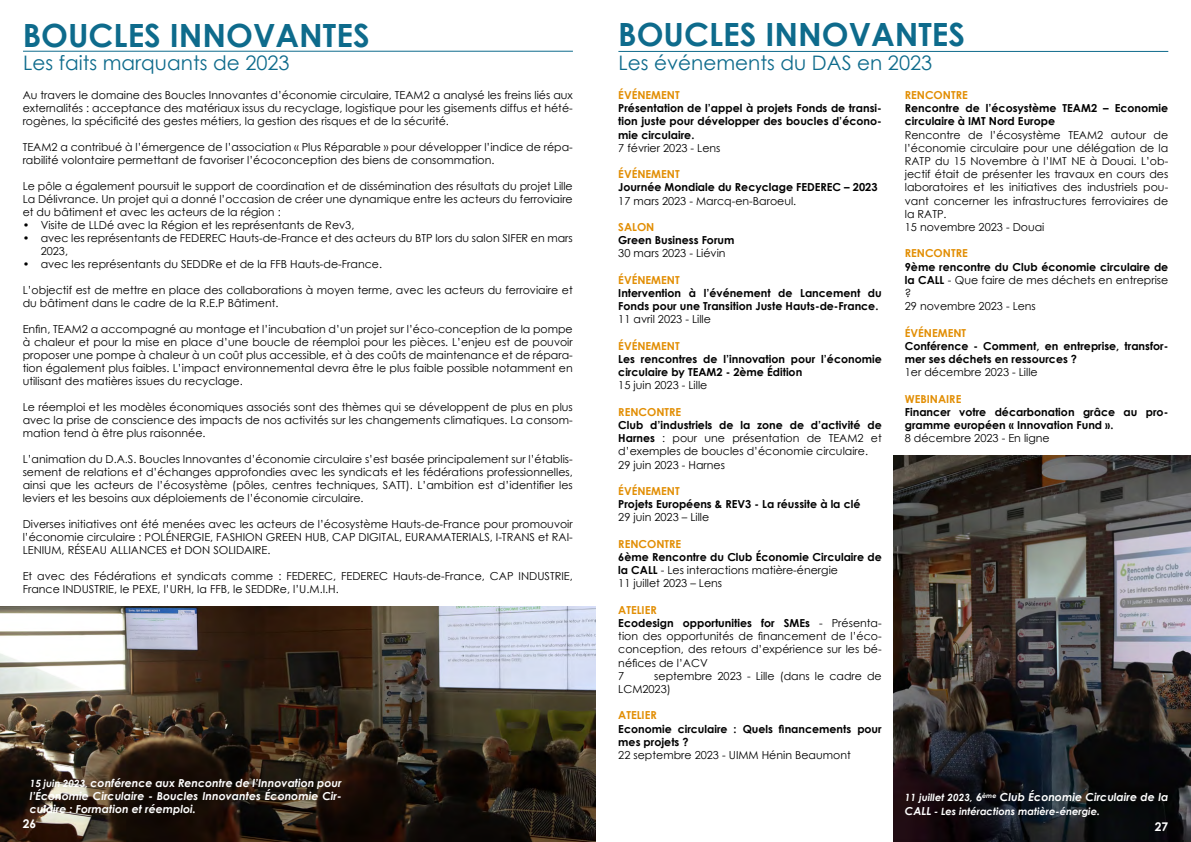
<style>
.page{position:relative;width:1191px;height:842px;background:#fff}
.page>*{position:absolute;margin:0;border:0;box-sizing:border-box;transform-origin:0 0}
.t1{font:700 32px "Century Gothic";color:#0e6b8c}
.t2{font:20px "Century Gothic";color:#0e6b8c}
.t3{font:700 12px "Century Gothic";color:#fff}
.t4{font:11px/13.2px "Century Gothic";color:#000}
.t5{font:700 11px/13.2px "Century Gothic";color:#000}
.t6{font:italic 700 11px/13.2px "Century Gothic";color:#fff;text-align:justify}
.t7{font:700 11px "Century Gothic";color:#e28e04}
.t8{font:italic 700 10px "Century Gothic";color:#fff}
.s1{font-size:10px}
.s2{font-weight:700}
.s3{font-weight:700;color:#e28e04}
.s4{font-size:11px}
</style>
<div class="page">
<img style="left:0;top:606px;width:595px;height:236px">
<img style="left:893px;top:455px;width:298px;height:387px">
<hr style="left:23px;top:51px;width:550px;height:1px;background:#0e6b8c">
<hr style="left:618px;top:51px;width:550px;height:1px;background:#0e6b8c">
<h1 class="t1" style="left:23px;top:11px;width:348px">BOUCLES INNOVANTES</h1>
<h2 class="t2" style="left:23px;top:49px;width:268px">Les faits marquants de 2023</h2>
<p class="t4" style="left:23px;top:88px;width:551px;text-align:justify">Au travers le domaine des Boucles Innovantes d’économie circulaire, TEAM2 a analysé les freins liés aux externalités : acceptance des matériaux issus du recyclage, logistique pour les gisements diffus et hété&shy;rogènes, la spécificité des gestes métiers, la gestion des risques et de la sécurité.</p>
<p class="t4" style="left:23px;top:140px;width:551px">TEAM2 a contribué à l’émergence de l’association « Plus Réparable » pour développer l’indice de répa&shy;rabilité volontaire permettant de favoriser l’écoconception des biens de consommation.</p>
<p class="t4" style="left:23px;top:179px;width:551px;text-align:justify">Le pôle a également poursuit le support de coordination et de dissémination des résultats du projet Lille La Délivrance. Un projet qui a donné l’occasion de créer une dynamique entre les acteurs du ferroviaire et du bâtiment et avec les acteurs de la région :</p>
<p class="t4" style="left:23px;top:218px;width:333px">• Visite de LLDé avec la Région et les représentants de Rev3,</p>
<p class="t4" style="left:41px;top:231px;width:533px;text-indent:-18px">• avec les représentants de FEDEREC Hauts-de-France et des acteurs du BTP lors du salon SIFER en mars<br>2023,</p>
<p class="t4" style="left:23px;top:257px;width:361px">• avec les représentants du SEDDRe et de la FFB Hauts-de-France.</p>
<p class="t4" style="left:23px;top:283px;width:551px">L’objectif est de mettre en place des collaborations à moyen terme, avec les acteurs du ferroviaire et du bâtiment dans le cadre de la R.E.P Bâtiment.</p>
<p class="t4" style="left:23px;top:322px;width:551px;text-align:justify">Enfin, TEAM2 a accompagné au montage et l’incubation d’un projet sur l’éco-conception de la pompe à chaleur et pour la mise en place d’une boucle de réemploi pour les pièces. L’enjeu est de pouvoir proposer une pompe à chaleur à un coût plus accessible, et à des coûts de maintenance et de répara&shy;tion également plus faibles. L’impact environnemental devra être le plus faible possible notamment en utilisant des matières issues du recyclage.</p>
<p class="t4" style="left:23px;top:400px;width:551px;text-align:justify">Le réemploi et les modèles économiques associés sont des thèmes qui se développent de plus en plus avec la prise de conscience des impacts de nos activités sur les changements climatiques. La consom&shy;mation tend à être plus raisonnée.</p>
<p class="t4" style="left:23px;top:452px;width:551px;text-align:justify">L’animation du D.A.S. Boucles Innovantes d’économie circulaire s’est basée principalement sur l’établis&shy;sement de relations et d’échanges approfondies avec les syndicats et les fédérations professionnelles, ainsi que les acteurs de l’écosystème (pôles, centres techniques, SATT). L’ambition est d’identifier les leviers et les besoins aux déploiements de l’économie circulaire.</p>
<p class="t4" style="left:23px;top:517px;width:551px;text-align:justify">Diverses initiatives ont été menées avec les acteurs de l’écosystème Hauts-de-France pour promouvoir l’économie circulaire : POLÉNERGIE, FASHION GREEN HUB, CAP DIGITAL, EURAMATERIALS, I-TRANS et RAI-LENIUM, RÉSEAU ALLIANCES et DON SOLIDAIRE.</p>
<p class="t4" style="left:23px;top:569px;width:551px">Et avec des Fédérations et syndicats comme : FEDEREC, FEDEREC Hauts-de-France, CAP INDUSTRIE,<br>France INDUSTRIE, le PEXE, l’URH, la FFB, le SEDDRe, l’U.M.I.H.</p>
<p class="t6" style="left:30px;top:776px;width:313px"><span class="s1">15 juin 2023,</span> conférence aux Rencontre de l’Innovation pour l’Économie Circulaire - Boucles Innovantes Économie Cir&shy;culaire : Formation et réemploi.</p>
<h1 class="t1" style="left:618px;top:11px;width:348px">BOUCLES INNOVANTES</h1>
<h2 class="t2" style="left:618px;top:49px;width:315px">Les événements du DAS en 2023</h2>
<p class="t7" style="left:618px;top:87px;width:63px">ÉVÉNEMENT</p>
<p class="t5" style="left:618px;top:101px;width:265px;text-align:justify">Présentation de l’appel à projets Fonds de transi&shy;tion juste pour développer des boucles d’écono&shy;mie circulaire.</p>
<p class="t4" style="left:618px;top:141px;width:104px">7 février 2023 - Lens</p>
<p class="t7" style="left:618px;top:166px;width:63px">ÉVÉNEMENT</p>
<p class="t5" style="left:618px;top:180px;width:261px">Journée Mondiale du Recyclage FEDEREC – 2023</p>
<p class="t4" style="left:618px;top:194px;width:179px">17 mars 2023 - Marcq-en-Baroeul.</p>
<p class="t7" style="left:618px;top:219px;width:38px">SALON</p>
<p class="t5" style="left:618px;top:233px;width:118px">Green Business Forum</p>
<p class="t4" style="left:618px;top:247px;width:109px">30 mars 2023 - Liévin</p>
<p class="t7" style="left:618px;top:271px;width:63px">ÉVÉNEMENT</p>
<p class="t5" style="left:618px;top:286px;width:265px">Intervention à l’événement de Lancement du<br>Fonds pour une Transition Juste Hauts-de-France.</p>
<p class="t4" style="left:618px;top:313px;width:94px">11 avril 2023 - Lille</p>
<p class="t7" style="left:618px;top:337px;width:63px">ÉVÉNEMENT</p>
<p class="t5" style="left:618px;top:352px;width:265px">Les rencontres de l’innovation pour l’économie circulaire by TEAM2 - 2ème Édition</p>
<p class="t4" style="left:618px;top:379px;width:91px">15 juin 2023 - Lille</p>
<p class="t7" style="left:618px;top:403px;width:64px">RENCONTRE</p>
<p class="t4" style="left:618px;top:418px;width:265px"><span class="s2">Club d’industriels de la zone de d’activité de Harnes</span> : pour une présentation de TEAM2 et d’exemples de boucles d’économie circulaire.<br>29 juin 2023 - Harnes</p>
<p class="t7" style="left:618px;top:483px;width:63px">ÉVÉNEMENT</p>
<p class="t5" style="left:618px;top:497px;width:243px">Projets Européens &amp; REV3 - La réussite à la clé</p>
<p class="t4" style="left:618px;top:511px;width:92px">29 juin 2023 – Lille</p>
<p class="t7" style="left:618px;top:535px;width:64px">RENCONTRE</p>
<p class="t4" style="left:618px;top:550px;width:265px"><span class="s2">6ème Rencontre du Club Économie Circulaire de la CALL</span> - Les interactions matière-énergie<br>11 juillet 2023 – Lens</p>
<p class="t4" style="left:618px;top:603px;width:265px"><span class="s3">ATELIER<br></span><span class="s2">Ecodesign opportunities for SMEs</span> - Présenta&shy;tion des opportunités de financement de l’éco&shy;conception, des retours d’expérience sur les bé&shy;néfices de l’ACV<br>7</p>
<p class="t4" style="left:618px;top:669px;width:265px;text-indent:36px">septembre 2023 - Lille (dans le cadre de<br>LCM2023)</p>
<p class="t7" style="left:618px;top:707px;width:40px">ATELIER</p>
<p class="t5" style="left:618px;top:721px;width:265px">Economie circulaire : Quels financements pour mes projets ?</p>
<p class="t4" style="left:618px;top:748px;width:234px">22 septembre 2023 - UIMM Hénin Beaumont</p>
<p class="t7" style="left:904px;top:87px;width:64px">RENCONTRE</p>
<p class="t5" style="left:904px;top:101px;width:265px">Rencontre de l’écosystème TEAM2 – Economie circulaire à IMT Nord Europe</p>
<p class="t4" style="left:904px;top:128px;width:265px">Rencontre de l’écosystème TEAM2 autour de l’économie circulaire pour une délégation de la RATP du 15 Novembre à l’IMT NE à Douai. L’ob&shy;jectif était de présenter les travaux en cours des laboratoires et les initiatives des industriels pou&shy;vant concerner les infrastructures ferroviaires de la RATP.<br>15 novembre 2023 - Douai</p>
<p class="t7" style="left:904px;top:245px;width:64px">RENCONTRE</p>
<p class="t4" style="left:904px;top:260px;width:265px"><span class="s2">9ème rencontre du Club économie circulaire de la CALL</span> - Que faire de mes déchets en entreprise ?<br>29 novembre 2023 - Lens</p>
<p class="t7" style="left:904px;top:324px;width:63px">ÉVÉNEMENT</p>
<p class="t5" style="left:904px;top:339px;width:265px">Conférence - Comment, en entreprise, transfor&shy;mer ses déchets en ressources ?</p>
<p class="t4" style="left:904px;top:365px;width:134px">1er décembre 2023 - Lille</p>
<p class="t7" style="left:904px;top:390px;width:58px">WEBINAIRE</p>
<p class="t5" style="left:904px;top:405px;width:265px">Financer votre décarbonation grâce au pro&shy;gramme européen « Innovation Fund ».</p>
<p class="t4" style="left:904px;top:431px;width:146px">8 décembre 2023 - En ligne</p>
<p class="t6" style="left:904px;top:790px;width:265px"><span class="s1">11 juillet 2023,</span> 6<sup>ème</sup> Club Économie Circulaire de la</p>
<p class="t8" style="left:904px;top:804px;width:196px"><span class="s4">CALL</span> - Les intéractions matière-énergie.</p>
<p class="t3" style="left:23px;top:815px;width:15px">26</p>
<p class="t3" style="left:1154px;top:818px;width:15px">27</p>
</div>
